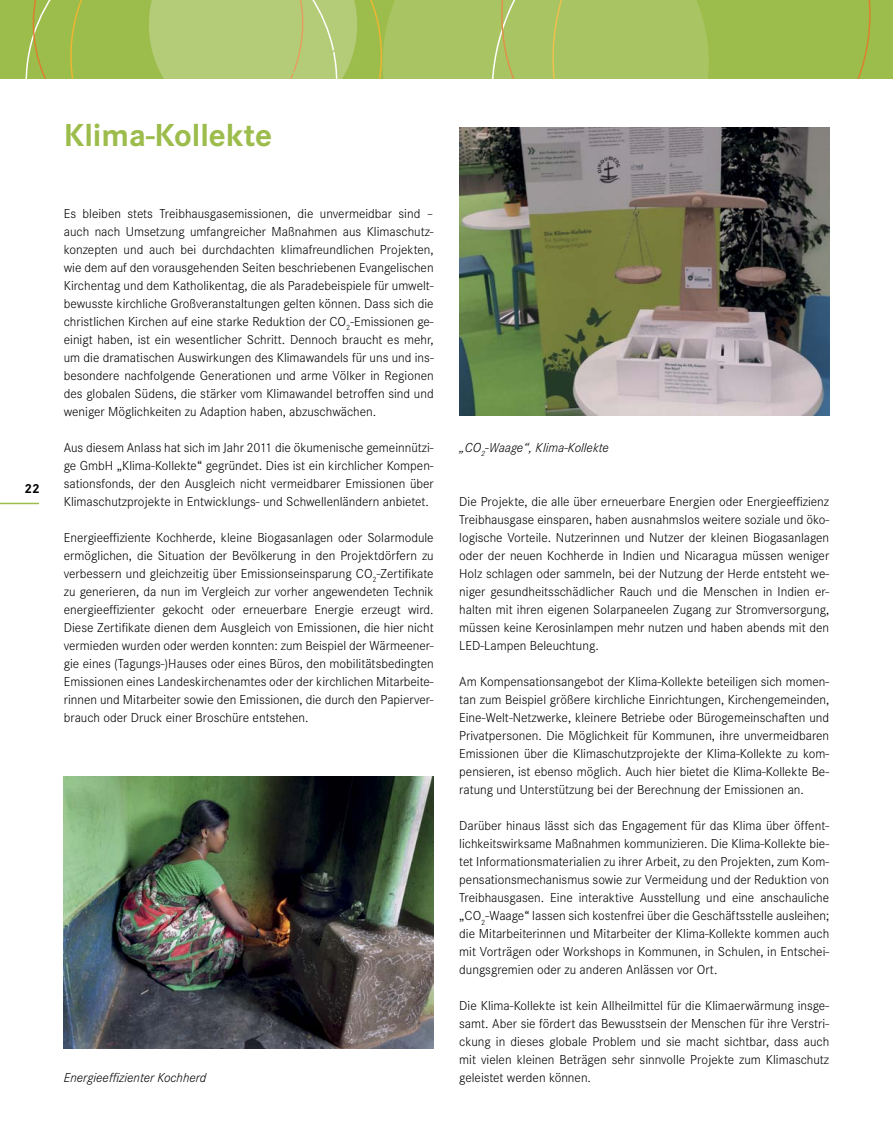
<style>
.page{position:relative;width:893px;height:1136px;background:#fff}
.page>*{position:absolute;margin:0;border:0;box-sizing:border-box;transform-origin:0 0}
.t1{font:700 33px "Corporate S";color:#9cbc4b}
.t2{font:300 13.5px/18px "Corporate S";color:#000;text-align:justify}
.t3{font:italic 300 13.5px "Corporate S";color:#000}
.t4{font:700 13.5px "Corporate S";color:#000}
</style>
<div class="page">
<div style="left:0;top:0;width:893px;height:79px;background:#9cbc4b"></div>
<hr style="left:0;top:502px;width:39px;height:2px;background:#9cbc4b">
<svg style="left:26px;top:0;width:845px;height:79px"></svg>
<img style="left:64px;top:776px;width:370px;height:272px">
<img style="left:459px;top:128px;width:370px;height:288px">
<p class="t4" style="left:24px;top:480px;width:17px">22</p>
<h3 class="t1" style="left:64px;top:116px;width:210px">Klima-Kollekte</h3>
<p class="t2" style="left:64px;top:204px;width:371px">Es bleiben stets Treibhausgasemissionen, die unvermeidbar sind – auch nach Umsetzung umfangreicher Maßnahmen aus Klimaschutz&shy;konzepten und auch bei durchdachten klimafreundlichen Projekten, wie dem auf den vorausgehenden Seiten beschriebenen Evangelischen Kirchentag und dem Katholikentag, die als Paradebeispiele für umwelt&shy;bewusste kirchliche Großveranstaltungen gelten können. Dass sich die christlichen Kirchen auf eine starke Reduktion der CO<sub>2</sub>-Emissionen ge&shy;einigt haben, ist ein wesentlicher Schritt. Dennoch braucht es mehr, um die dramatischen Auswirkungen des Klimawandels für uns und ins&shy;besondere nachfolgende Generationen und arme Völker in Regionen des globalen Südens, die stärker vom Klimawandel betroffen sind und weniger Möglichkeiten zu Adaption haben, abzuschwächen.</p>
<p class="t2" style="left:64px;top:438px;width:371px">Aus diesem Anlass hat sich im Jahr 2011 die ökumenische gemeinnützi&shy;ge GmbH „Klima-Kollekte“ gegründet. Dies ist ein kirchlicher Kompen&shy;sationsfonds, der den Ausgleich nicht vermeidbarer Emissionen über Klimaschutzprojekte in Entwicklungs- und Schwellenländern anbietet.</p>
<p class="t2" style="left:64px;top:528px;width:371px">Energieeffiziente Kochherde, kleine Biogasanlagen oder Solarmodule ermöglichen, die Situation der Bevölkerung in den Projektdörfern zu verbessern und gleichzeitig über Emissionseinsparung CO<sub>2</sub>-Zertifikate zu generieren, da nun im Vergleich zur vorher angewendeten Technik energieeffizienter gekocht oder erneuerbare Energie erzeugt wird.<br>Diese Zertifikate dienen dem Ausgleich von Emissionen, die hier nicht vermieden wurden oder werden konnten: zum Beispiel der Wärmeener&shy;gie eines (Tagungs-)Hauses oder eines Büros, den mobilitätsbedingten Emissionen eines Landeskirchenamtes oder der kirchlichen Mitarbeite&shy;rinnen und Mitarbeiter sowie den Emissionen, die durch den Papierver&shy;brauch oder Druck einer Broschüre entstehen.</p>
<p class="t3" style="left:64px;top:1070px;width:144px">Energieeffizienter Kochherd</p>
<p class="t3" style="left:459px;top:440px;width:151px">„CO<sub>2</sub>-Waage“, Klima-Kollekte</p>
<p class="t2" style="left:459px;top:492px;width:371px">Die Projekte, die alle über erneuerbare Energien oder Energieeffizienz Treibhausgase einsparen, haben ausnahmslos weitere soziale und öko&shy;logische Vorteile. Nutzerinnen und Nutzer der kleinen Biogasanlagen oder der neuen Kochherde in Indien und Nicaragua müssen weniger Holz schlagen oder sammeln, bei der Nutzung der Herde entsteht we&shy;niger gesundheitsschädlicher Rauch und die Menschen in Indien er&shy;halten mit ihren eigenen Solarpaneelen Zugang zur Stromversorgung, müssen keine Kerosinlampen mehr nutzen und haben abends mit den LED-Lampen Beleuchtung.</p>
<p class="t2" style="left:459px;top:672px;width:371px">Am Kompensationsangebot der Klima-Kollekte beteiligen sich momen&shy;tan zum Beispiel größere kirchliche Einrichtungen, Kirchengemeinden, Eine-Welt-Netzwerke, kleinere Betriebe oder Bürogemeinschaften und Privatpersonen. Die Möglichkeit für Kommunen, ihre unvermeidbaren Emissionen über die Klimaschutzprojekte der Klima-Kollekte zu kom&shy;pensieren, ist ebenso möglich. Auch hier bietet die Klima-Kollekte Be&shy;ratung und Unterstützung bei der Berechnung der Emissionen an.</p>
<p class="t2" style="left:459px;top:816px;width:371px">Darüber hinaus lässt sich das Engagement für das Klima über öffent&shy;lichkeitswirksame Maßnahmen kommunizieren. Die Klima-Kollekte bie&shy;tet Informationsmaterialien zu ihrer Arbeit, zu den Projekten, zum Kom&shy;pensationsmechanismus sowie zur Vermeidung und der Reduktion von Treibhausgasen. Eine interaktive Ausstellung und eine anschauliche „CO<sub>2</sub>-Waage“ lassen sich kostenfrei über die Geschäftsstelle ausleihen; die Mitarbeiterinnen und Mitarbeiter der Klima-Kollekte kommen auch mit Vorträgen oder Workshops in Kommunen, in Schulen, in Entschei&shy;dungsgremien oder zu anderen Anlässen vor Ort.</p>
<p class="t2" style="left:459px;top:996px;width:371px">Die Klima-Kollekte ist kein Allheilmittel für die Klimaerwärmung insge&shy;samt. Aber sie fördert das Bewusstsein der Menschen für ihre Verstri&shy;ckung in dieses globale Problem und sie macht sichtbar, dass auch mit vielen kleinen Beträgen sehr sinnvolle Projekte zum Klimaschutz geleistet werden können.</p>
</div>
